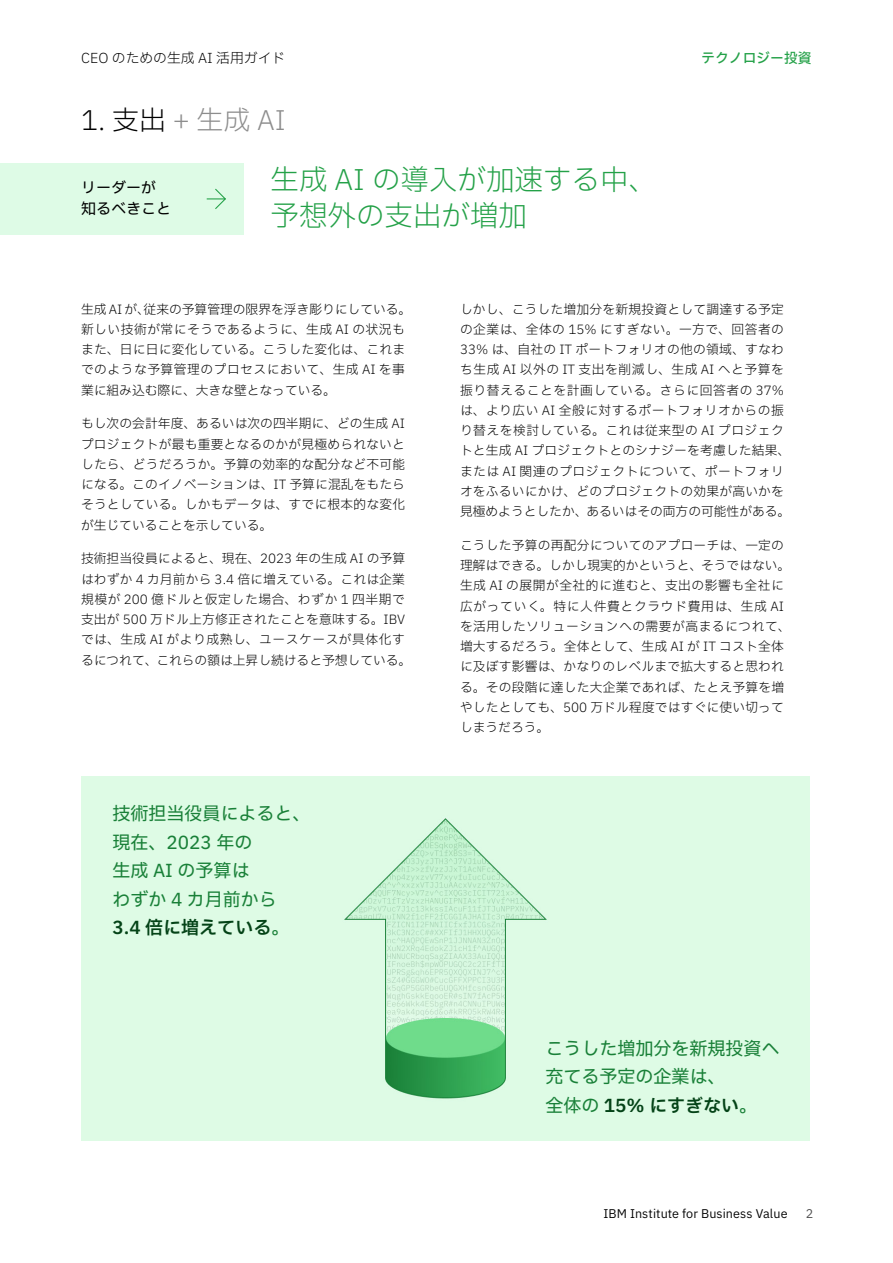
<style>
.page{position:relative;width:893px;height:1263px;background:#fff}
.page>*{position:absolute;margin:0;border:0;box-sizing:border-box;transform-origin:0 0}
.what_title{font:300 28.5px/36px "IBM Plex Sans JP";color:#24a148}
.t1{font:300 27px "IBM Plex Sans JP";color:#8d8d8d}
.Body_Reg__9_5_14{font:18px/28.5px "IBM Plex Sans JP Text";color:#198038}
.what{font:15px/21px "IBM Plex Sans JP Text";color:#000}
.t2{font:300 13.8px "IBM Plex Sans JP";color:#000}
.t3{font:13.8px "IBM Plex Sans JP Medm";color:#24a148}
.Body_Reg__9_5_14-2{font:300 12.75px/20.2px "IBM Plex Sans JP";letter-spacing:.02em;color:#000}
.t4{font:12px "IBM Plex Sans JP";letter-spacing:.005em;color:#000}
.s1{color:#000}
.s2{font-family:"IBM Plex Sans JP Sm Bld";color:#044317}
</style>
<div class="page">
<img style="left:81px;top:776px;width:728px;height:364px">
<div style="left:0;top:163px;width:243px;height:72px;background:#defbe6"></div>
<svg style="left:206px;top:188px;width:20px;height:21px"></svg>
<p class="t2" style="left:81px;top:48px;width:206px">CEO のための生成 AI 活用ガイド</p>
<p class="t3" style="left:701px;top:48px;width:112px">テクノロジー投資</p>
<p class="t1" style="left:81px;top:101px;width:206px"><span class="s1">1. 支出</span> + 生成 AI</p>
<p class="what_title" style="left:270px;top:160px;width:388px">生成 AI の導入が加速する中、予想外の支出が増加</p>
<p class="what" style="left:81px;top:176px;width:91px">リーダーが知るべきこと</p>
<p class="Body_Reg__9_5_14-2" style="left:81px;top:298px;width:332px">生成 AI が、従来の予算管理の限界を浮き彫りにしている。新しい技術が常にそうであるように、生成 AI の状況もまた、日に日に変化している。こうした変化は、これまでのような予算管理のプロセスにおいて、生成 AI を事業に組み込む際に、大きな壁となっている。</p>
<p class="Body_Reg__9_5_14-2" style="left:81px;top:413px;width:326px;text-align:justify">もし次の会計年度、あるいは次の四半期に、どの生成 AIプロジェクトが最も重要となるのかが見極められないとしたら、どうだろうか。予算の効率的な配分など不可能になる。このイノベーションは、IT 予算に混乱をもたらそうとしている。しかもデータは、すでに根本的な変化が生じていることを示している。</p>
<p class="Body_Reg__9_5_14-2" style="left:81px;top:548px;width:332px">技術担当役員によると、現在、2023 年の生成 AI の予算はわずか 4 カ月前から 3.4 倍に増えている。これは企業規模が 200 億ドルと仮定した場合、わずか 1 四半期で支出が 500 万ドル上方修正されたことを意味する。IBVでは、生成 AI がより成熟し、ユースケースが具体化するにつれて、これらの額は上昇し続けると予想している。</p>
<p class="Body_Reg__9_5_14" style="left:112px;top:798px;width:199px">技術担当役員によると、現在、2023 年の<br>生成 AI の予算は<br>わずか 4 カ月前から<br><span class="s2">3.4 倍に増えている</span>。</p>
<p class="Body_Reg__9_5_14-2" style="left:460px;top:298px;width:332px">しかし、こうした増加分を新規投資として調達する予定の企業は、全体の 15% にすぎない。一方で、回答者の<br>33% は、自社の IT ポートフォリオの他の領域、すなわち生成 AI 以外の IT 支出を削減し、生成 AI へと予算を振り替えることを計画している。さらに回答者の 37%は、より広い AI 全般に対するポートフォリオからの振り替えを検討している。これは従来型の AI プロジェクトと生成 AI プロジェクトとのシナジーを考慮した結果、または AI 関連のプロジェクトについて、ポートフォリオをふるいにかけ、どのプロジェクトの効果が高いかを見極めようとしたか、あるいはその両方の可能性がある。</p>
<p class="Body_Reg__9_5_14-2" style="left:460px;top:534px;width:332px">こうした予算の再配分についてのアプローチは、一定の理解はできる。しかし現実的かというと、そうではない。生成 AI の展開が全社的に進むと、支出の影響も全社に広がっていく。特に人件費とクラウド費用は、生成 AIを活用したソリューションへの需要が高まるにつれて、増大するだろう。全体として、生成 AI が IT コスト全体に及ぼす影響は、かなりのレベルまで拡大すると思われる。その段階に達した大企業であれば、たとえ予算を増やしたとしても、500 万ドル程度ではすぐに使い切ってしまうだろう。</p>
<p class="Body_Reg__9_5_14" style="left:545px;top:1032px;width:235px">こうした増加分を新規投資へ充てる予定の企業は、<br>全体の <span class="s2">15% にすぎない</span>。</p>
<p class="t4" style="left:603px;top:1205px;width:186px">IBM Institute for Business Value</p>
<p class="t4" style="left:805px;top:1205px;width:9px">2</p>
</div>
